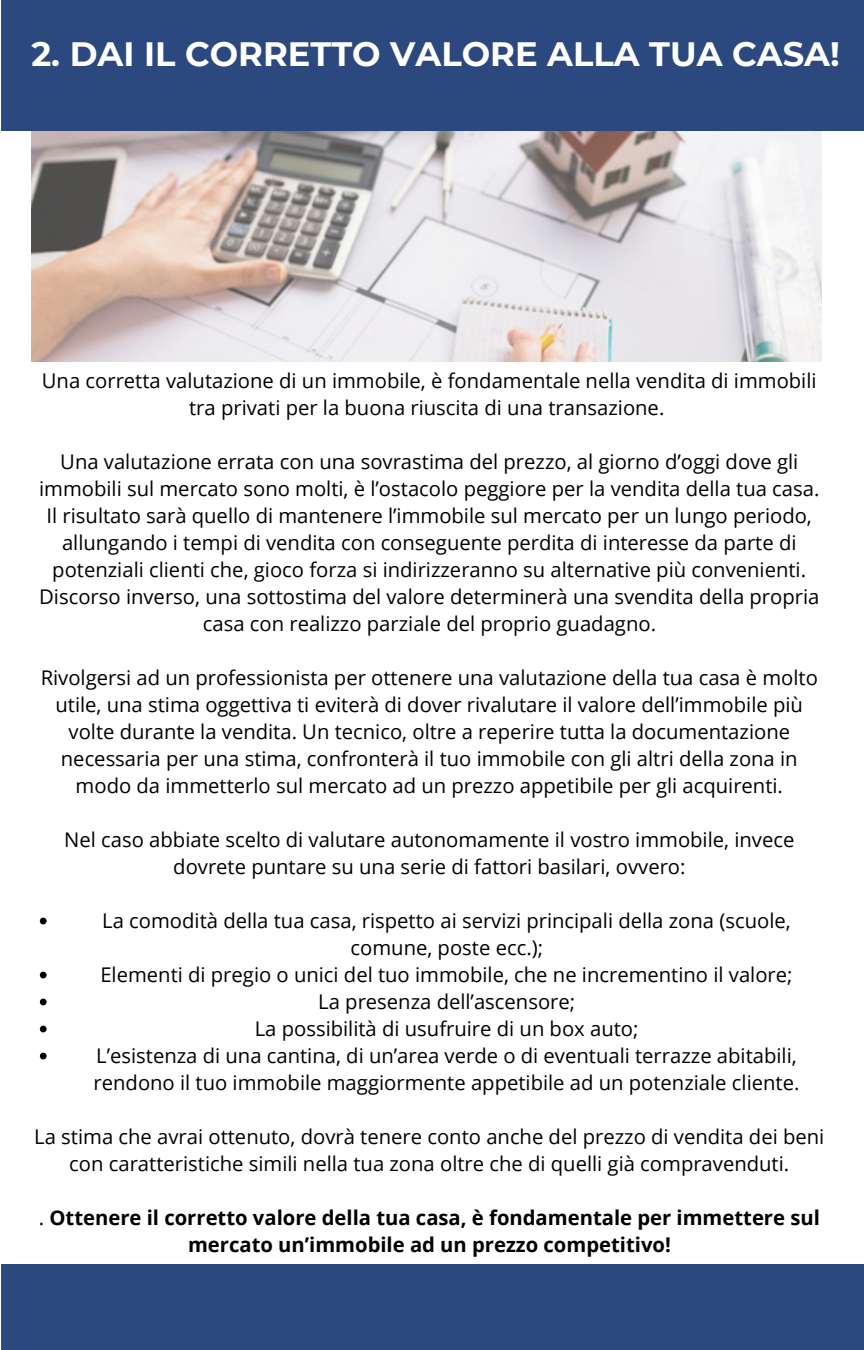
<style>
.page{position:relative;width:864px;height:1350px;background:#fff}
.page>*{position:absolute;margin:0;border:0;box-sizing:border-box;transform-origin:0 0}
.t1{font:700 33.75px "Montserrat";color:#fff}
.t2{font:20.25px/27px "Open Sans";color:#000;text-align:center}
.t3{font:700 20.25px/27px "Open Sans";color:#000;text-align:center}
.s1{font-weight:400}
</style>
<div class="page">
<img style="left:31px;top:131px;width:790px;height:231px">
<div style="left:1px;top:0;width:863px;height:131px;background:#2b497e"></div>
<div style="left:1px;top:1264px;width:863px;height:86px;background:#2b497e"></div>
<svg style="left:40px;top:918px;width:7px;height:6px"></svg>
<svg style="left:40px;top:972px;width:7px;height:6px"></svg>
<svg style="left:40px;top:999px;width:7px;height:6px"></svg>
<svg style="left:40px;top:1026px;width:7px;height:6px"></svg>
<svg style="left:40px;top:1053px;width:7px;height:6px"></svg>
<p class="t1" style="left:31px;top:34px;width:810px">2. DAI IL CORRETTO VALORE ALLA TUA CASA!</p>
<h1 class="t2" style="left:42px;top:366px;width:776px">Una corretta valutazione di un immobile, è fondamentale nella vendita di immobili tra privati per la buona riuscita di una transazione.</h1>
<p class="t2" style="left:39px;top:447px;width:782px">Una valutazione errata con una sovrastima del prezzo, al giorno d’oggi dove gli immobili sul mercato sono molti, è l’ostacolo peggiore per la vendita della tua casa.<br>Il risultato sarà quello di mantenere l’immobile sul mercato per un lungo periodo, allungando i tempi di vendita con conseguente perdita di interesse da parte di potenziali clienti che, gioco forza si indirizzeranno su alternative più convenienti.<br>Discorso inverso, una sottostima del valore determinerà una svendita della propria casa con realizzo parziale del proprio guadagno.</p>
<p class="t2" style="left:41px;top:663px;width:779px">Rivolgersi ad un professionista per ottenere una valutazione della tua casa è molto utile, una stima oggettiva ti eviterà di dover rivalutare il valore dell’immobile più volte durante la vendita. Un tecnico, oltre a reperire tutta la documentazione necessaria per una stima, confronterà il tuo immobile con gli altri della zona in modo da immetterlo sul mercato ad un prezzo appetibile per gli acquirenti.</p>
<p class="t2" style="left:64px;top:825px;width:732px">Nel caso abbiate scelto di valutare autonomamente il vostro immobile, invece dovrete puntare su una serie di fattori basilari, ovvero:</p>
<p class="t2" style="left:102px;top:906px;width:690px">La comodità della tua casa, rispetto ai servizi principali della zona (scuole, comune, poste ecc.);</p>
<p class="t2" style="left:100px;top:960px;width:694px">Elementi di pregio o unici del tuo immobile, che ne incrementino il valore;</p>
<p class="t2" style="left:318px;top:987px;width:259px">La presenza dell’ascensore;</p>
<p class="t2" style="left:255px;top:1014px;width:385px">La possibilità di usufruire di un box auto;</p>
<p class="t2" style="left:94px;top:1041px;width:707px;text-align:left">L’esistenza di una cantina, di un’area verde o di eventuali terrazze abitabili, rendono il tuo immobile maggiormente appetibile ad un potenziale cliente.</p>
<p class="t2" style="left:34px;top:1122px;width:792px">La stima che avrai ottenuto, dovrà tenere conto anche del prezzo di vendita dei beni con caratteristiche simili nella tua zona oltre che di quelli già compravenduti.</p>
<p class="t3" style="left:39px;top:1203px;width:783px"><span class="s1">.</span> Ottenere il corretto valore della tua casa, è fondamentale per immettere sul mercato un’immobile ad un prezzo competitivo!</p>
</div>
